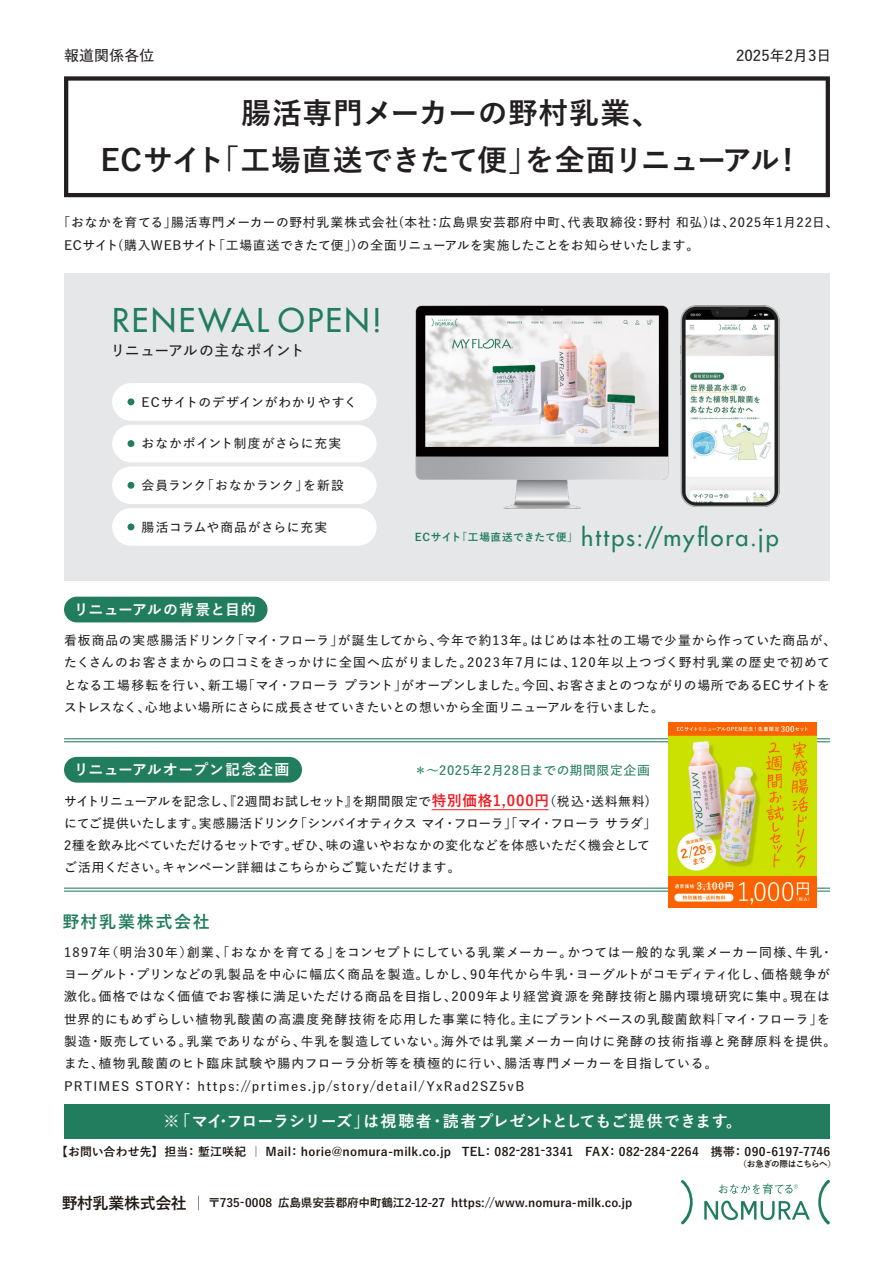
<style>
.page{position:relative;width:894px;height:1264px;background:#fff}
.page>*{position:absolute;margin:0;border:0;box-sizing:border-box;transform-origin:0 0}
.t1{font:500 31.95px "Futura Std";letter-spacing:.08em;color:#217d5d}
.t2{font:29.7px/46.3px "Yu Gothic Std B";letter-spacing:.01em;color:#231f20;text-align:center}
.t3{font:500 23.4px "Futura Std";letter-spacing:.08em;color:#217d5d}
.t4{font:16.95px "Yu Gothic Std B";letter-spacing:.095em;color:#217d5d}
.t5{font:15.9px "Yu Gothic Std B";color:#fff}
.t6{font:14.85px "Yu Gothic Std D";color:#231f20}
.t7{font:14.85px "Yu Gothic Std B";letter-spacing:.055em;color:#fff}
.t8{font:14.85px "Yu Gothic Std B";color:#fff}
.t9{font:12.75px/22.4px "Yu Gothic Std D";letter-spacing:.045em;color:#231f20}
.t10{font:12.75px/22.4px "Yu Gothic Std D";letter-spacing:.07em;color:#231f20}
.t11{font:12.75px/21.9px "Yu Gothic Std D";color:#231f20}
.t12{font:12.75px "Yu Gothic Std D";letter-spacing:.04em;color:#217d5d}
.t13{font:11.85px "Yu Gothic Std B";letter-spacing:.02em;color:#211814}
.t14{font:11.7px "Yu Gothic Std B";letter-spacing:.005em;color:#211814}
.t15{font:8.55px "Yu Gothic Std B";letter-spacing:-.06em;color:#211814}
.s1{font-family:"Yu Gothic Std B";font-size:14.85px;color:#ee1d23}
.s2{font-size:15.9px}
</style>
<div class="page">
<svg style="left:64px;top:76px;width:765px;height:121px"></svg>
<div style="left:64px;top:273px;width:765px;height:308px;background:#e6e7e9"></div>
<svg style="left:681px;top:1180px;width:11px;height:44px"></svg>
<svg style="left:818px;top:1179px;width:11px;height:45px"></svg>
<svg style="left:704px;top:1200px;width:105px;height:19px"></svg>
<svg style="left:718px;top:1183px;width:79px;height:11px"></svg>
<img style="left:415px;top:305px;width:254px;height:204px">
<img style="left:680px;top:306px;width:99px;height:200px">
<div style="left:112px;top:383px;width:264px;height:37px;background:#fff;border-radius:19px"></div>
<div style="left:112px;top:425px;width:264px;height:37px;background:#fff;border-radius:19px"></div>
<div style="left:112px;top:466px;width:264px;height:38px;background:#fff;border-radius:19px"></div>
<div style="left:112px;top:508px;width:264px;height:37px;background:#fff;border-radius:19px"></div>
<div style="left:127px;top:398px;width:7px;height:7px;background:#217d5d;border-radius:50%"></div>
<div style="left:127px;top:440px;width:7px;height:7px;background:#217d5d;border-radius:50%"></div>
<div style="left:127px;top:482px;width:7px;height:6px;background:#217d5d;border-radius:50%"></div>
<div style="left:127px;top:523px;width:7px;height:7px;background:#217d5d;border-radius:50%"></div>
<div style="left:64px;top:596px;width:203px;height:26px;background:#217d5d;border-radius:13px"></div>
<div style="left:64px;top:1103px;width:765px;height:35px;background:#217d5d"></div>
<hr style="left:64px;top:738px;width:765px;height:1px;background:#217d5d">
<hr style="left:64px;top:741px;width:765px;height:1px;background:#217d5d">
<hr style="left:64px;top:890px;width:765px;height:1px;background:#217d5d">
<hr style="left:64px;top:887px;width:765px;height:1px;background:#217d5d">
<img style="left:668px;top:722px;width:148px;height:185px">
<div style="left:64px;top:756px;width:238px;height:26px;background:#217d5d;border-radius:13px"></div>
<hr style="left:431px;top:809px;width:117px;height:1px;background:#ee1d23">
<p class="t6" style="left:64px;top:44px;width:92px">報道関係各位</p>
<p class="t6" style="left:736px;top:44px;width:97px">2025年2月3日</p>
<h2 class="t2" style="left:101px;top:89px;width:694px">腸活専門メーカーの野村乳業、<br>ECサイト「工場直送できたて便」を全面リニューアル!</h2>
<p class="t9" style="left:64px;top:211px;width:775px;text-indent:-6px">「おなかを育てる」腸活専門メーカーの野村乳業株式会社(本社：広島県安芸郡府中町、代表取締役：野村 和弘)は、2025年1月22日、<br>ECサイト(購入WEBサイト「工場直送できたて便」)の全面リニューアルを実施したことをお知らせいたします。</p>
<h1 class="t1" style="left:112px;top:300px;width:271px">RENEWAL OPEN!</h1>
<p class="t6" style="left:110px;top:339px;width:196px">リニューアルの主なポイント</p>
<p class="t9" style="left:142px;top:390px;width:217px">ECサイトのデザインがわかりやすく</p>
<p class="t9" style="left:142px;top:432px;width:201px">おなかポイント制度がさらに充実</p>
<p class="t9" style="left:142px;top:473px;width:204px">会員ランク「おなかランク」を新設</p>
<p class="t9" style="left:142px;top:515px;width:187px">腸活コラムや商品がさらに充実</p>
<p class="t8" style="left:74px;top:598px;width:183px">リニューアルの背景と目的</p>
<h3 class="t3" style="left:415px;top:522px;width:365px"><sup>ECサイト「工場直送できたて便」</sup> https://myflora.jp</h3>
<p class="t9" style="left:64px;top:628px;width:773px">看板商品の実感腸活ドリンク「マイ・フローラ」が誕生してから、今年で約13年。はじめは本社の工場で少量から作っていた商品が、たくさんのお客さまからの口コミをきっかけに全国へ広がりました。2023年7月には、120年以上つづく野村乳業の歴史で初めてとなる工場移転を行い、新工場「マイ・フローラ プラント」がオープンしました。今回、お客さまとのつながりの場所であるECサイトをストレスなく、心地よい場所にさらに成長させていきたいとの想いから全面リニューアルを行いました。</p>
<p class="t7" style="left:74px;top:758px;width:217px">リニューアルオープン記念企画</p>
<p class="t12" style="left:414px;top:760px;width:237px">＊～2025年2月28日までの期間限定企画</p>
<p class="t11" style="left:64px;top:790px;width:593px">サイトリニューアルを記念し、『2週間お試しセット』を期間限定で<span class="s1">特別価格1,000円</span>（税込・送料無料)にてご提供いたします。実感腸活ドリンク「シンバイオティクス マイ・フローラ」「マイ・フローラ サラダ」2種を飲み比べていただけるセットです。ぜひ、味の違いやおなかの変化などを体感いただく機会としてご活用ください。キャンペーン詳細はこちらからご覧いただけます。</p>
<h3 class="t4" style="left:62px;top:909px;width:149px">野村乳業株式会社</h3>
<p class="t10" style="left:64px;top:940px;width:773px">1897年（明治30年）創業、「おなかを育てる」をコンセプトにしている乳業メーカー。かつては一般的な乳業メーカー同様、牛乳・ヨーグルト・プリンなどの乳製品を中心に幅広く商品を製造。しかし、90年代から牛乳・ヨーグルトがコモディティ化し、価格競争が激化。価格ではなく価値でお客様に満足いただける商品を目指し、2009年より経営資源を発酵技術と腸内環境研究に集中。現在は世界的にもめずらしい植物乳酸菌の高濃度発酵技術を応用した事業に特化。主にプラントベースの乳酸菌飲料「マイ・フローラ」を製造・販売している。乳業でありながら、牛乳を製造していない。海外では乳業メーカー向けに発酵の技術指導と発酵原料を提供。また、植物乳酸菌のヒト臨床試験や腸内フローラ分析等を積極的に行い、腸活専門メーカーを目指している。<br>PRTIMES STORY： https://prtimes.jp/story/detail/YxRad2SZ5vB</p>
<p class="t5" style="left:163px;top:1108px;width:580px">※「マイ・フローラシリーズ」は視聴者・読者プレゼントとしてもご提供できます。</p>
<p class="t13" style="left:56px;top:1142px;width:775px">【お問い合わせ先】 担当： 塹江咲紀 ｜ Mail： horie@nomura-milk.co.jp TEL： 082-281-3341　FAX： 082-284-2264　携帯： 090-6197-7746</p>
<p class="t15" style="left:738px;top:1156px;width:99px">（お急ぎの際はこちらへ）</p>
<p class="t14" style="left:62px;top:1193px;width:572px"><span class="s2">野村乳業株式会社 ｜</span>〒735-0008 広島県安芸郡府中町鶴江2-12-27 https://www.nomura-milk.co.jp</p>
</div>
